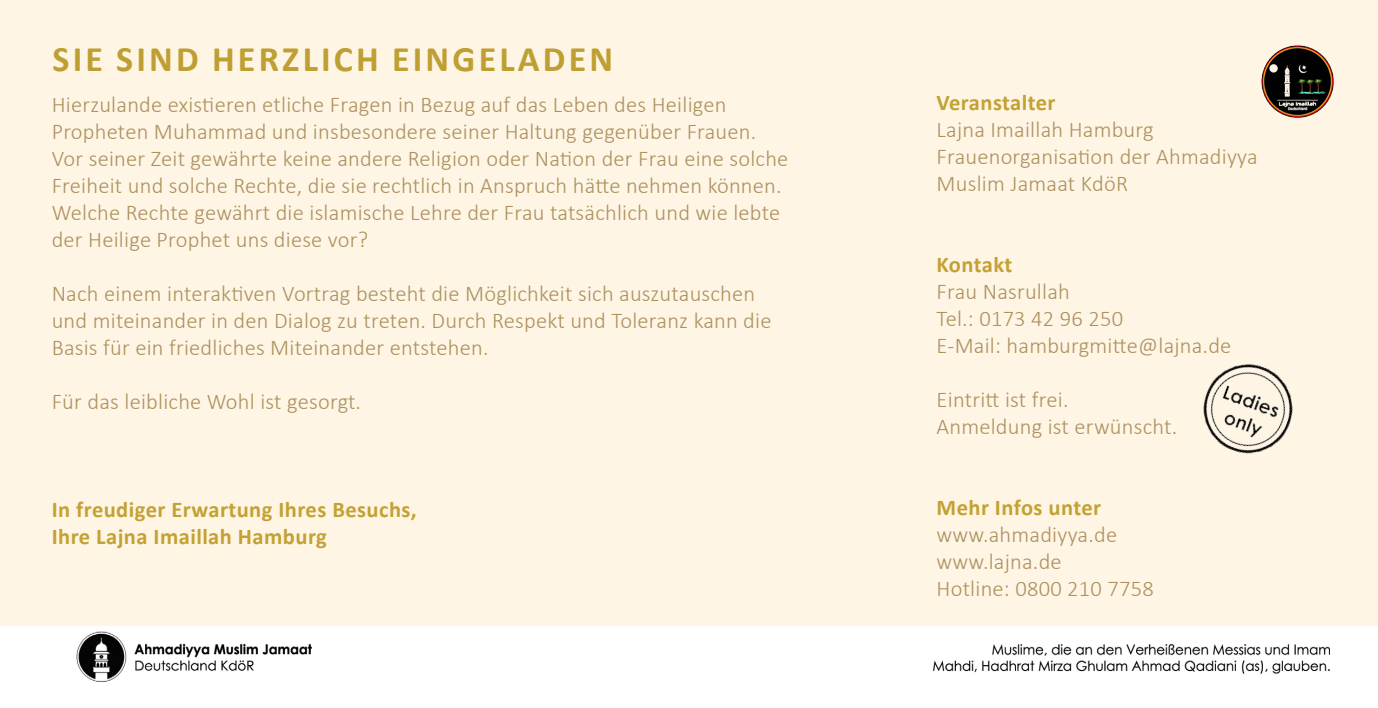
<style>
.page{position:relative;width:1378px;height:708px;background:#fff}
.page>*{position:absolute;margin:0;border:0;box-sizing:border-box;transform-origin:0 0}
.t1{font:700 36px "Calibri";letter-spacing:.09em;color:#bf9f32}
.t2{font:300 22.5px/27px "Calibri";letter-spacing:.01em;color:#ad915f}
.t3{font:700 22.5px "Calibri";letter-spacing:.02em;color:#c3a133}
</style>
<div class="page">
<div style="left:0;top:0;width:1378px;height:627px;background:#fef5e4"></div>
<img style="left:76px;top:631px;width:236px;height:51px">
<img style="left:932px;top:644px;width:398px;height:30px">
<img style="left:1261px;top:45px;width:73px;height:73px">
<img style="left:1203px;top:364px;width:90px;height:90px">
<p class="t1" style="left:52px;top:36px;width:562px">SIE SIND HERZLICH EINGELADEN</p>
<p class="t2" style="left:52px;top:90px;width:738px">Hierzulande existieren etliche Fragen in Bezug auf das Leben des Heiligen Propheten Muhammad und insbesondere seiner Haltung gegenüber Frauen.<br>Vor seiner Zeit gewährte keine andere Religion oder Nation der Frau eine solche Freiheit und solche Rechte, die sie rechtlich in Anspruch hätte nehmen können.</p>
<p class="t2" style="left:52px;top:198px;width:730px">Welche Rechte gewährt die islamische Lehre der Frau tatsächlich und wie lebte der Heilige Prophet uns diese vor?</p>
<p class="t2" style="left:52px;top:279px;width:721px">Nach einem interaktiven Vortrag besteht die Möglichkeit sich auszutauschen und miteinander in den Dialog zu treten. Durch Respekt und Toleranz kann die<br>Basis für ein friedliches Miteinander entstehen.</p>
<p class="t2" style="left:52px;top:387px;width:311px">Für das leibliche Wohl ist gesorgt.</p>
<p class="t3" style="left:52px;top:495px;width:366px">In freudiger Erwartung Ihres Besuchs,</p>
<p class="t3" style="left:52px;top:522px;width:277px">Ihre Lajna Imaillah Hamburg</p>
<p class="t3" style="left:936px;top:88px;width:120px">Veranstalter</p>
<p class="t2" style="left:936px;top:115px;width:219px">Lajna Imaillah Hamburg</p>
<p class="t2" style="left:936px;top:142px;width:323px">Frauenorganisation der Ahmadiyya</p>
<p class="t2" style="left:936px;top:169px;width:193px">Muslim Jamaat KdöR</p>
<p class="t3" style="left:936px;top:250px;width:77px">Kontakt</p>
<p class="t2" style="left:936px;top:277px;width:135px">Frau Nasrullah</p>
<p class="t2" style="left:936px;top:304px;width:188px">Tel.: 0173 42 96 250</p>
<p class="t2" style="left:936px;top:331px;width:296px">E-Mail: hamburgmitte@lajna.de</p>
<p class="t2" style="left:936px;top:385px;width:133px">Eintritt ist frei.</p>
<p class="t2" style="left:936px;top:412px;width:242px">Anmeldung ist erwünscht.</p>
<p class="t3" style="left:936px;top:493px;width:166px">Mehr Infos unter</p>
<p class="t2" style="left:936px;top:520px;width:182px">www.ahmadiyya.de</p>
<p class="t2" style="left:936px;top:547px;width:127px">www.lajna.de</p>
<p class="t2" style="left:936px;top:574px;width:219px">Hotline: 0800 210 7758</p>
</div>
